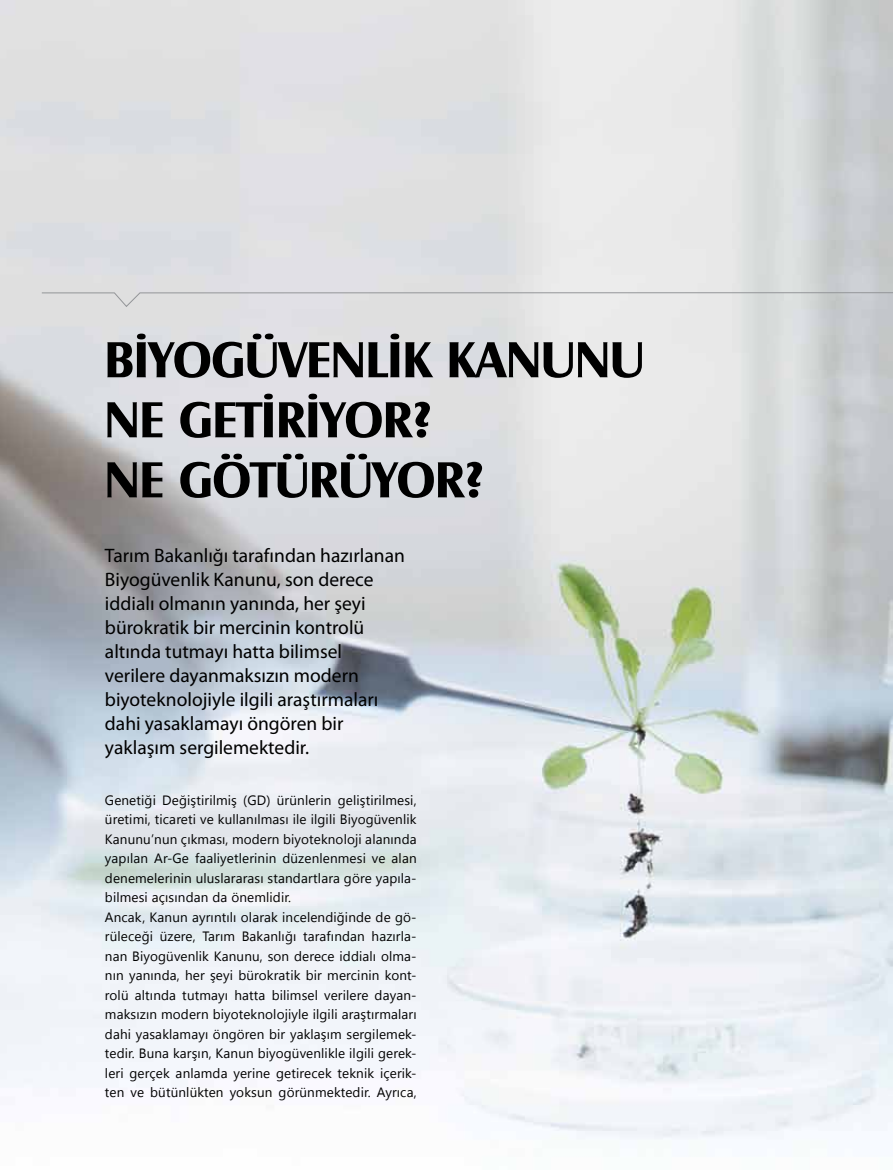
<style>
.page{position:relative;width:893px;height:1170px;background:#fff}
.page>*{position:absolute;margin:0;border:0;box-sizing:border-box;transform-origin:0 0}
.t1{font:700 52.5px/60px "Castle T";letter-spacing:-.02em;color:#000}
.t2{font:19.5px/24px "Myriad Pro";color:#000}
.t3{font:13.5px/19.5px "Segoe UI";letter-spacing:.01em;color:#000}
</style>
<div class="page">
<img style="left:0;top:0;width:893px;height:1140px">
<svg style="left:41px;top:292px;width:852px;height:15px;background:#dadadb"></svg>
<h1 class="t1" style="left:104px;top:328px;width:542px">BİYOGÜVENLİK KANUNU<br>NE GETİRİYOR?<br>NE GÖTÜRÜYOR?</h1>
<p class="t2" style="left:105px;top:543px;width:301px">Tarım Bakanlığı tarafından hazırlanan Biyogüvenlik Kanunu, son derece iddialı olmanın yanında, her şeyi bürokratik bir mercinin kontrolü altında tutmayı hatta bilimsel verilere dayanmaksızın modern biyoteknolojiyle ilgili araştırmaları dahi yasaklamayı öngören bir yaklaşım sergilemektedir.</p>
<p class="t3" style="left:105px;top:789px;width:313px">Genetiği Değiştirilmiş (GD) ürünlerin geliştirilmesi, üretimi, ticareti ve kullanılması ile ilgili Biyogüvenlik Kanunu’nun çıkması, modern biyoteknoloji alanında yapılan Ar-Ge faaliyetlerinin düzenlenmesi ve alan denemelerinin uluslararası standartlara göre yapıla&shy;bilmesi açısından da önemlidir.<br>Ancak, Kanun ayrıntılı olarak incelendiğinde de gö&shy;rüleceği üzere, Tarım Bakanlığı tarafından hazırla&shy;nan Biyogüvenlik Kanunu, son derece iddialı olma&shy;nın yanında, her şeyi bürokratik bir mercinin kont&shy;rolü altında tutmayı hatta bilimsel verilere dayan&shy;maksızın modern biyoteknolojiyle ilgili araştırmaları dahi yasaklamayı öngören bir yaklaşım sergilemek&shy;tedir. Buna karşın, Kanun biyogüvenlikle ilgili gerek&shy;leri gerçek anlamda yerine getirecek teknik içerik&shy;ten ve bütünlükten yoksun görünmektedir. Ayrıca,</p>
</div>
